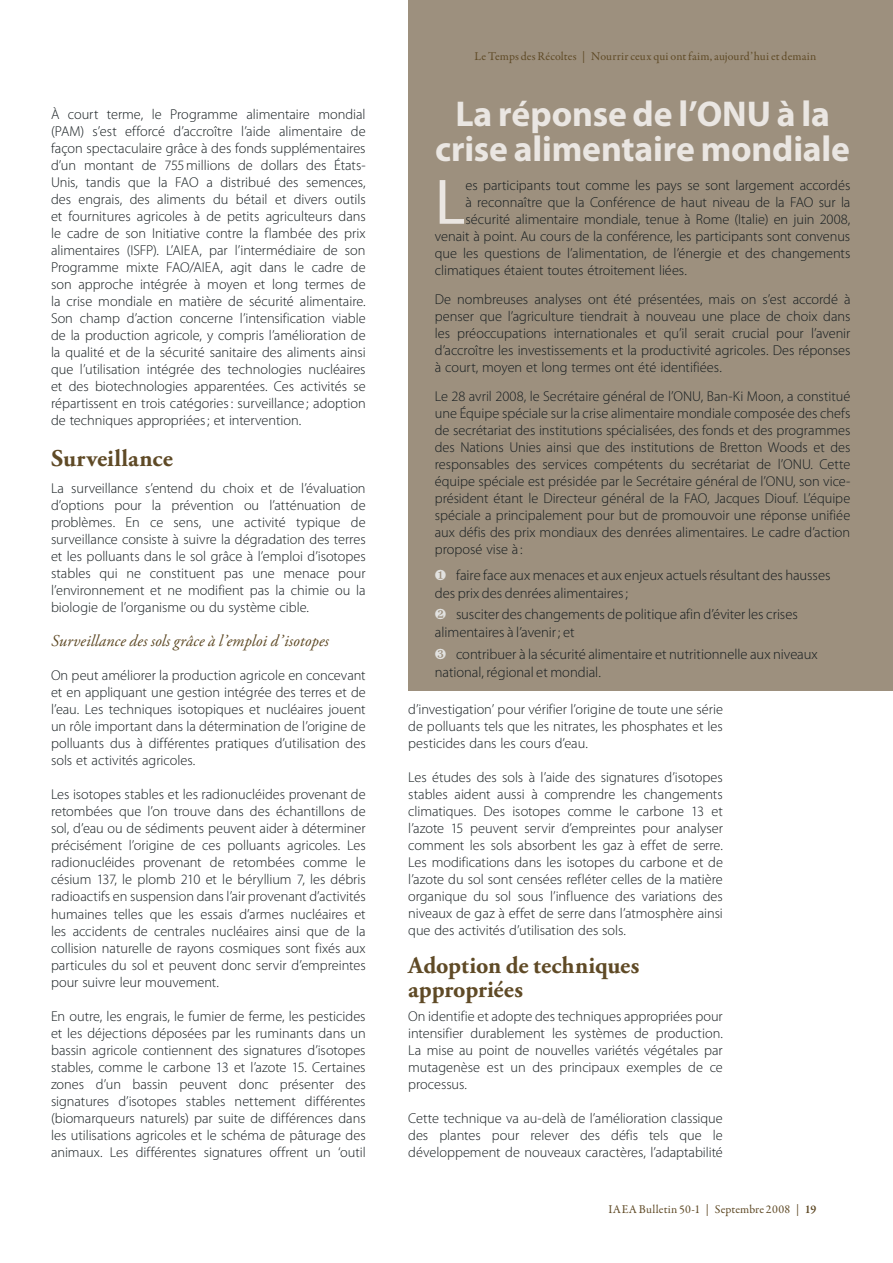
<style>
.page{position:relative;width:893px;height:1263px;background:#fff}
.page>*{position:absolute;margin:0;border:0;box-sizing:border-box;transform-origin:0 0}
.t1{font:64.8px "Myriad Pro";color:#eae6e2}
.t2{font:700 36px/34.5px "Myriad Pro";letter-spacing:-.005em;color:#eae6e2;text-align:center}
.t3{font:700 24px/24px "Adobe Garamond Pro";color:#5f4a26}
.t4{font:italic 16.5px "Adobe Garamond Pro";letter-spacing:.005em;color:#5f4a26}
.t5{font:300 14.55px/18px "Myriad Pro";color:#141b1e}
.t6{font:300 14.4px/17px "Myriad Pro";color:#141b1e;text-align:justify}
.t7{font:12px "Garamond Premr Pro";letter-spacing:.01em;color:#5f4a26}
.s1{color:#e2e2e0}
.s2{font-weight:600}
</style>
<div class="page">
<div style="left:408px;top:0;width:485px;height:691px;background:#9d907e"></div>
<p class="t6" style="left:51px;top:107px;width:316px">À court terme, le Programme alimentaire mondial (PAM) s’est efforcé d’accroître l’aide alimentaire de façon spectaculaire grâce à des fonds supplémentaires d’un montant de 755 millions de dollars des États-Unis, tandis que la FAO a distribué des semences, des engrais, des aliments du bétail et divers outils et fournitures agricoles à de petits agriculteurs dans le cadre de son Initiative contre la flambée des prix alimentaires (ISFP). L’AIEA, par l’intermédiaire de son Programme mixte FAO/AIEA, agit dans le cadre de son approche intégrée à moyen et long termes de la crise mondiale en matière de sécurité alimentaire.<br>Son champ d’action concerne l’intensification viable de la production agricole, y compris l’amélioration de la qualité et de la sécurité sanitaire des aliments ainsi que l’utilisation intégrée des technologies nucléaires et des biotechnologies apparentées. Ces activités se répartissent en trois catégories : surveillance ; adoption de techniques appropriées ; et intervention.</p>
<h3 class="t3" style="left:51px;top:449px;width:123px">Surveillance</h3>
<p class="t6" style="left:51px;top:481px;width:316px">La surveillance s’entend du choix et de l’évaluation d’options pour la prévention ou l’atténuation de problèmes. En ce sens, une activité typique de surveillance consiste à suivre la dégradation des terres et les polluants dans le sol grâce à l’emploi d’isotopes stables qui ne constituent pas une menace pour l’environnement et ne modifient pas la chimie ou la biologie de l’organisme ou du système cible.</p>
<p class="t4" style="left:51px;top:634px;width:279px">Surveillance des sols grâce à l’emploi d’isotopes</p>
<p class="t6" style="left:51px;top:668px;width:316px">On peut améliorer la production agricole en concevant et en appliquant une gestion intégrée des terres et de l’eau. Les techniques isotopiques et nucléaires jouent un rôle important dans la détermination de l’origine de polluants dus à différentes pratiques d’utilisation des sols et activités agricoles.</p>
<p class="t6" style="left:51px;top:787px;width:316px">Les isotopes stables et les radionucléides provenant de retombées que l’on trouve dans des échantillons de sol, d’eau ou de sédiments peuvent aider à déterminer précisément l’origine de ces polluants agricoles. Les radionucléides provenant de retombées comme le césium 137, le plomb 210 et le béryllium 7, les débris radioactifs en suspension dans l’air provenant d’activités humaines telles que les essais d’armes nucléaires et les accidents de centrales nucléaires ainsi que de la collision naturelle de rayons cosmiques sont fixés aux particules du sol et peuvent donc servir d’empreintes pour suivre leur mouvement.</p>
<p class="t6" style="left:51px;top:1008px;width:316px">En outre, les engrais, le fumier de ferme, les pesticides et les déjections déposées par les ruminants dans un bassin agricole contiennent des signatures d’isotopes stables, comme le carbone 13 et l’azote 15. Certaines zones d’un bassin peuvent donc présenter des signatures d’isotopes stables nettement différentes (biomarqueurs naturels) par suite de différences dans les utilisations agricoles et le schéma de pâturage des animaux. Les différentes signatures offrent un ‘outil</p>
<p class="t7" style="left:474px;top:51px;width:344px">Le Temps des Récoltes | Nourrir ceux qui ont faim, aujourd’hui et demain</p>
<h2 class="t2" style="left:435px;top:100px;width:416px">La réponse de l’ONU à la crise alimentaire mondiale</h2>
<h1 class="t1" style="left:435px;top:177px;width:32px">L</h1>
<p class="t6" style="left:465px;top:178px;width:386px">es participants tout comme les pays se sont largement accordés</p>
<p class="t6" style="left:465px;top:195px;width:387px">à reconnaître que la Conférence de haut niveau de la FAO sur la</p>
<p class="t6" style="left:465px;top:212px;width:387px">sécurité alimentaire mondiale, tenue à Rome (Italie) en juin 2008,</p>
<p class="t6" style="left:435px;top:229px;width:417px">venait à point. Au cours de la conférence, les participants sont convenus</p>
<p class="t6" style="left:435px;top:246px;width:417px">que les questions de l’alimentation, de l’énergie et des changements</p>
<p class="t6" style="left:435px;top:263px;width:254px">climatiques étaient toutes étroitement liées.</p>
<p class="t6" style="left:435px;top:292px;width:417px">De nombreuses analyses ont été présentées, mais on s’est accordé à penser que l’agriculture tiendrait à nouveau une place de choix dans les préoccupations internationales et qu’il serait crucial pour l’avenir d’accroître les investissements et la productivité agricoles. Des réponses à court, moyen et long termes ont été identifiées.</p>
<p class="t6" style="left:435px;top:389px;width:417px">Le 28 avril 2008, le Secrétaire général de l’ONU, Ban-Ki Moon, a constitué une Équipe spéciale sur la crise alimentaire mondiale composée des chefs de secrétariat des institutions spécialisées, des fonds et des programmes des Nations Unies ainsi que des institutions de Bretton Woods et des responsables des services compétents du secrétariat de l’ONU. Cette équipe spéciale est présidée par le Secrétaire général de l’ONU, son vice&shy;président étant le Directeur général de la FAO, Jacques Diouf. L’équipe spéciale a principalement pour but de promouvoir une réponse unifiée aux défis des prix mondiaux des denrées alimentaires. Le cadre d’action proposé vise à :</p>
<p class="t5" style="left:435px;top:567px;width:397px"><span class="s1">❶</span> faire face aux menaces et aux enjeux actuels résultant des hausses des prix des denrées alimentaires ;</p>
<p class="t5" style="left:435px;top:606px;width:364px"><span class="s1">❷</span> susciter des changements de politique afin d’éviter les crises alimentaires à l’avenir ; et</p>
<p class="t5" style="left:435px;top:646px;width:385px"><span class="s1">❸</span> contribuer à la sécurité alimentaire et nutritionnelle aux niveaux national, régional et mondial.</p>
<p class="t6" style="left:408px;top:702px;width:316px">d’investigation’ pour vérifier l’origine de toute une série de polluants tels que les nitrates, les phosphates et les pesticides dans les cours d’eau.</p>
<p class="t6" style="left:408px;top:770px;width:316px">Les études des sols à l’aide des signatures d’isotopes stables aident aussi à comprendre les changements climatiques. Des isotopes comme le carbone 13 et l’azote 15 peuvent servir d’empreintes pour analyser comment les sols absorbent les gaz à effet de serre.<br>Les modifications dans les isotopes du carbone et de l’azote du sol sont censées refléter celles de la matière organique du sol sous l’influence des variations des niveaux de gaz à effet de serre dans l’atmosphère ainsi que des activités d’utilisation des sols.</p>
<h3 class="t3" style="left:408px;top:955px;width:233px">Adoption de techniques appropriées</h3>
<p class="t6" style="left:408px;top:1008px;width:316px">On identifie et adopte des techniques appropriées pour intensifier durablement les systèmes de production.<br>La mise au point de nouvelles variétés végétales par mutagenèse est un des principaux exemples de ce processus.</p>
<p class="t6" style="left:408px;top:1110px;width:316px">Cette technique va au-delà de l’amélioration classique des plantes pour relever des défis tels que le développement de nouveaux caractères, l’adaptabilité</p>
<p class="t7" style="left:608px;top:1204px;width:210px">IAEA Bulletin 50-1 | Septembre 2008 | <span class="s2">19</span></p>
</div>
